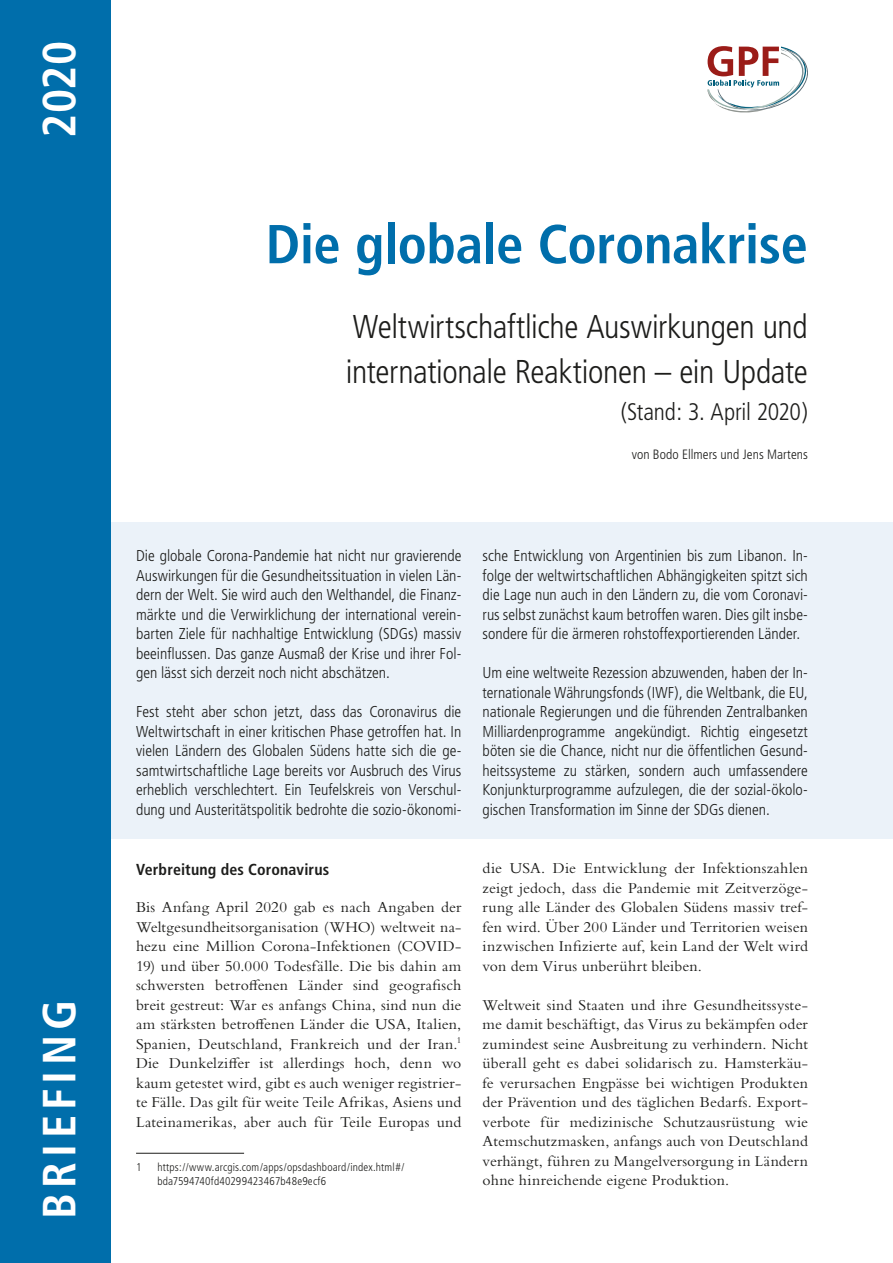
<style>
.page{position:relative;width:893px;height:1263px;background:#fff}
.page>*{position:absolute;margin:0;border:0;box-sizing:border-box;transform-origin:0 0}
.t1{font:700 condensed 54.75px "Frutiger";letter-spacing:-.01em;color:#006eab}
.t2{font:700 condensed 46.5px "Frutiger";letter-spacing:.11em;color:#fff}
.t3{font:300 condensed 33px/45px "Frutiger";letter-spacing:-.01em;color:#1d1d1b}
.t4{font:300 condensed 24px "Frutiger";letter-spacing:-.01em;color:#1d1d1b}
.t5{font:700 condensed 15.9px "Frutiger";letter-spacing:.01em;color:#1d1d1b}
.t6{font:300 condensed 15.75px/19.5px "Frutiger";color:#1d1d1b;text-align:justify}
.t7{font:15.75px/19.5px "Bembo Std";letter-spacing:.01em;color:#1d1d1b;text-align:justify}
.t8{font:300 condensed 13.5px "Frutiger";letter-spacing:.005em;color:#1d1d1b}
.t9{font:300 condensed 11.25px/14.2px "Frutiger";letter-spacing:.015em;color:#1d1d1b}
</style>
<div class="page">
<div style="left:0;top:522px;width:893px;height:317px;background:#ebf2f9"></div>
<div style="left:0;top:0;width:111px;height:1263px;background:#006eab"></div>
<hr style="left:136px;top:1153px;width:108px;height:1px;background:#1d1d1b">
<svg style="left:707px;top:46px;width:101px;height:67px"></svg>
<h2 class="t2" style="left:32px;top:138px;width:98px;rotate:-90deg">2020</h2>
<h2 class="t2" style="left:32px;top:1219px;width:221px;rotate:-90deg">BRIEFING</h2>
<h1 class="t1" style="left:266px;top:212px;width:544px">Die globale Coronakrise</h1>
<h3 class="t3" style="left:346px;top:304px;width:464px">Weltwirtschaftliche Auswirkungen und internationale Reaktionen – ein Update</h3>
<h3 class="t4" style="left:621px;top:398px;width:189px">(Stand: 3. April 2020)</h3>
<p class="t8" style="left:632px;top:447px;width:178px">von Bodo Ellmers und Jens Martens</p>
<p class="t6" style="left:136px;top:546px;width:327px">Die globale Corona-Pandemie hat nicht nur gravierende Auswirkungen für die Gesundheitssituation in vielen Län&shy;dern der Welt. Sie wird auch den Welthandel, die Finanz&shy;märkte und die Verwirklichung der international verein&shy;barten Ziele für nachhaltige Entwicklung (SDGs) massiv beeinflussen. Das ganze Ausmaß der Krise und ihrer Fol&shy;gen lässt sich derzeit noch nicht abschätzen.</p>
<p class="t6" style="left:136px;top:702px;width:327px">Fest steht aber schon jetzt, dass das Coronavirus die Weltwirtschaft in einer kritischen Phase getroffen hat. In vielen Ländern des Globalen Südens hatte sich die ge&shy;samtwirtschaftliche Lage bereits vor Ausbruch des Virus erheblich verschlechtert. Ein Teufelskreis von Verschul&shy;dung und Austeritätspolitik bedrohte die sozio-ökonomi-</p>
<p class="t5" style="left:136px;top:860px;width:195px">Verbreitung des Coronavirus</p>
<p class="t7" style="left:136px;top:897px;width:327px">Bis Anfang April 2020 gab es nach Angaben der Weltgesundheitsorganisation (WHO) weltweit na&shy;hezu eine Million Corona-Infektionen (COVID-</p>
<p class="t7" style="left:136px;top:956px;width:327px">19) und über 50.000 Todesfälle. Die bis dahin am schwersten betroffenen Länder sind geografisch breit gestreut: War es anfangs China, sind nun die am stärksten betroffenen Länder die USA, Italien, Spanien, Deutschland, Frankreich und der Iran.<sup>1<br></sup>Die Dunkelziffer ist allerdings hoch, denn wo kaum getestet wird, gibt es auch weniger registrier&shy;te Fälle. Das gilt für weite Teile Afrikas, Asiens und Lateinamerikas, aber auch für Teile Europas und</p>
<p class="t9" style="left:136px;top:1160px;width:7px">1</p>
<p class="t9" style="left:157px;top:1160px;width:248px">https://www.arcgis.com/apps/opsdashboard/index.html#/ bda7594740fd40299423467b48e9ecf6</p>
<p class="t6" style="left:483px;top:546px;width:327px">sche Entwicklung von Argentinien bis zum Libanon. In&shy;folge der weltwirtschaftlichen Abhängigkeiten spitzt sich die Lage nun auch in den Ländern zu, die vom Coronavi&shy;rus selbst zunächst kaum betroffen waren. Dies gilt insbe&shy;sondere für die ärmeren rohstoffexportierenden Länder.</p>
<p class="t6" style="left:483px;top:663px;width:327px">Um eine weltweite Rezession abzuwenden, haben der In&shy;ternationale Währungsfonds (IWF), die Weltbank, die EU, nationale Regierungen und die führenden Zentralbanken Milliardenprogramme angekündigt. Richtig eingesetzt böten sie die Chance, nicht nur die öffentlichen Gesund&shy;heitssysteme zu stärken, sondern auch umfassendere Konjunkturprogramme aufzulegen, die der sozial-ökolo&shy;gischen Transformation im Sinne der SDGs dienen.</p>
<p class="t7" style="left:483px;top:858px;width:327px">die USA. Die Entwicklung der Infektionszahlen zeigt jedoch, dass die Pandemie mit Zeitverzöge&shy;rung alle Länder des Globalen Südens massiv tref&shy;fen wird. Über 200 Länder und Territorien weisen inzwischen Infizierte auf, kein Land der Welt wird von dem Virus unberührt bleiben.</p>
<p class="t7" style="left:483px;top:995px;width:327px">Weltweit sind Staaten und ihre Gesundheitssyste&shy;me damit beschäftigt, das Virus zu bekämpfen oder zumindest seine Ausbreitung zu verhindern. Nicht überall geht es dabei solidarisch zu. Hamsterkäu&shy;fe verursachen Engpässe bei wichtigen Produkten der Prävention und des täglichen Bedarfs. Export&shy;verbote für medizinische Schutzausrüstung wie Atemschutzmasken, anfangs auch von Deutschland verhängt, führen zu Mangelversorgung in Ländern ohne hinreichende eigene Produktion.</p>
</div>
